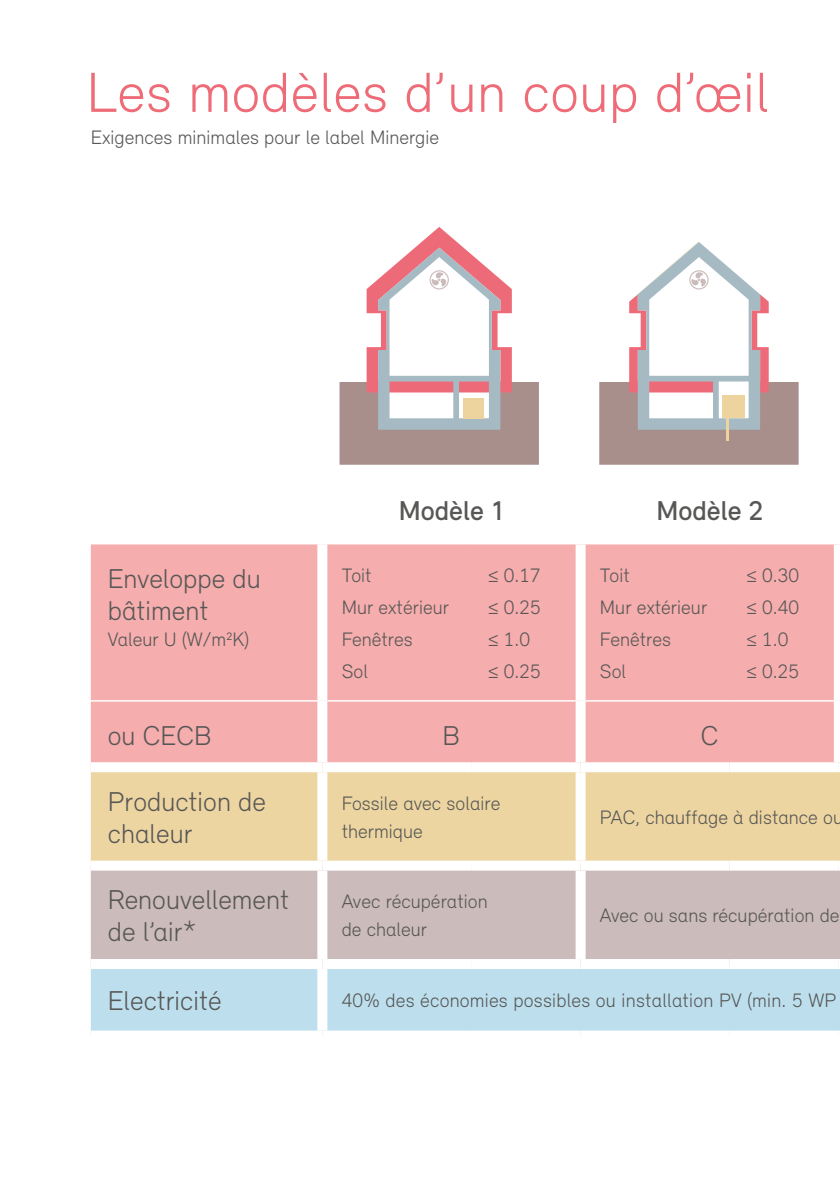
<style>
.page{position:relative;width:840px;height:1191px;background:#fff}
.page>*{position:absolute;margin:0;border:0;box-sizing:border-box;transform-origin:0 0}
.t1{font:300 58px "Relevant";letter-spacing:.01em;color:#ed6c77}
.t2{font:300 28px/32px "Relevant";color:#575756}
.t3{font:500 28px "Relevant";color:#575756}
.t4{font:300 20px/32px "Relevant";color:#575756}
</style>
<div class="page">
<div style="left:91px;top:544px;width:742px;height:218px;background:#f5adad"></div>
<div style="left:91px;top:772px;width:748px;height:88px;background:#edd5a1"></div>
<div style="left:91px;top:870px;width:748px;height:89px;background:#cbbbba"></div>
<div style="left:91px;top:969px;width:748px;height:61px;background:#bddfed"></div>
<div style="left:317px;top:772px;width:10px;height:88px;background:#fff"></div>
<div style="left:317px;top:870px;width:10px;height:89px;background:#fff"></div>
<div style="left:317px;top:969px;width:10px;height:61px;background:#fff"></div>
<hr style="left:91px;top:700px;width:226px;height:1px;background:#fff">
<hr style="left:327px;top:700px;width:144px;height:1px;background:#fff">
<hr style="left:471px;top:700px;width:104px;height:1px;background:#fff">
<hr style="left:585px;top:700px;width:144px;height:1px;background:#fff">
<hr style="left:729px;top:700px;width:104px;height:1px;background:#fff">
<div style="left:317px;top:544px;width:10px;height:157px;background:#fff"></div>
<div style="left:317px;top:701px;width:10px;height:61px;background:#fff"></div>
<div style="left:575px;top:544px;width:10px;height:157px;background:#fff"></div>
<div style="left:575px;top:701px;width:10px;height:61px;background:#fff"></div>
<div style="left:575px;top:772px;width:10px;height:88px;background:#fff"></div>
<div style="left:575px;top:870px;width:10px;height:89px;background:#fff"></div>
<svg style="left:599px;top:242px;width:199px;height:223px"></svg>
<svg style="left:339px;top:227px;width:199px;height:238px"></svg>
<h1 class="t1" style="left:86px;top:58px;width:683px">Les modèles d’un coup d’œil</h1>
<p class="t4" style="left:91px;top:121px;width:349px">Exigences minimales pour le label Minergie</p>
<h2 class="t2" style="left:108px;top:562px;width:154px">Enveloppe du bâtiment</h2>
<p class="t4" style="left:108px;top:623px;width:143px">Valeur U (W/m2K)</p>
<h2 class="t3" style="left:398px;top:494px;width:107px">Modèle 1</h2>
<h2 class="t3" style="left:656px;top:494px;width:108px">Modèle 2</h2>
<p class="t4" style="left:341px;top:559px;width:109px">Toit<br>Mur extérieur<br>Fenêtres<br>Sol</p>
<p class="t4" style="left:488px;top:559px;width:54px">≤ 0.17 ≤ 0.25 ≤ 1.0 ≤ 0.25</p>
<p class="t4" style="left:599px;top:559px;width:109px">Toit<br>Mur extérieur<br>Fenêtres<br>Sol</p>
<p class="t4" style="left:745px;top:559px;width:54px">≤ 0.30 ≤ 0.40 ≤ 1.0 ≤ 0.25</p>
<h2 class="t2" style="left:108px;top:718px;width:105px">ou CECB</h2>
<h2 class="t2" style="left:442px;top:718px;width:19px">B</h2>
<h2 class="t2" style="left:700px;top:718px;width:19px">C</h2>
<h2 class="t2" style="left:108px;top:785px;width:160px">Production de chaleur</h2>
<p class="t4" style="left:341px;top:789px;width:160px;line-height:28px">Fossile avec solaire thermique</p>
<h2 class="t2" style="left:108px;top:883px;width:183px">Renouvellement de l’air*</h2>
<p class="t4" style="left:341px;top:887px;width:147px;line-height:28px">Avec récupération de chaleur</p>
<p class="t4" style="left:599px;top:801px;width:244px">PAC, chauffage à distance ou</p>
<p class="t4" style="left:599px;top:899px;width:241px">Avec ou sans récupération de</p>
<h2 class="t2" style="left:108px;top:984px;width:115px">Electricité</h2>
<p class="t4" style="left:341px;top:984px;width:496px">40% des économies possibles ou installation PV (min. 5 WP</p>
</div>
